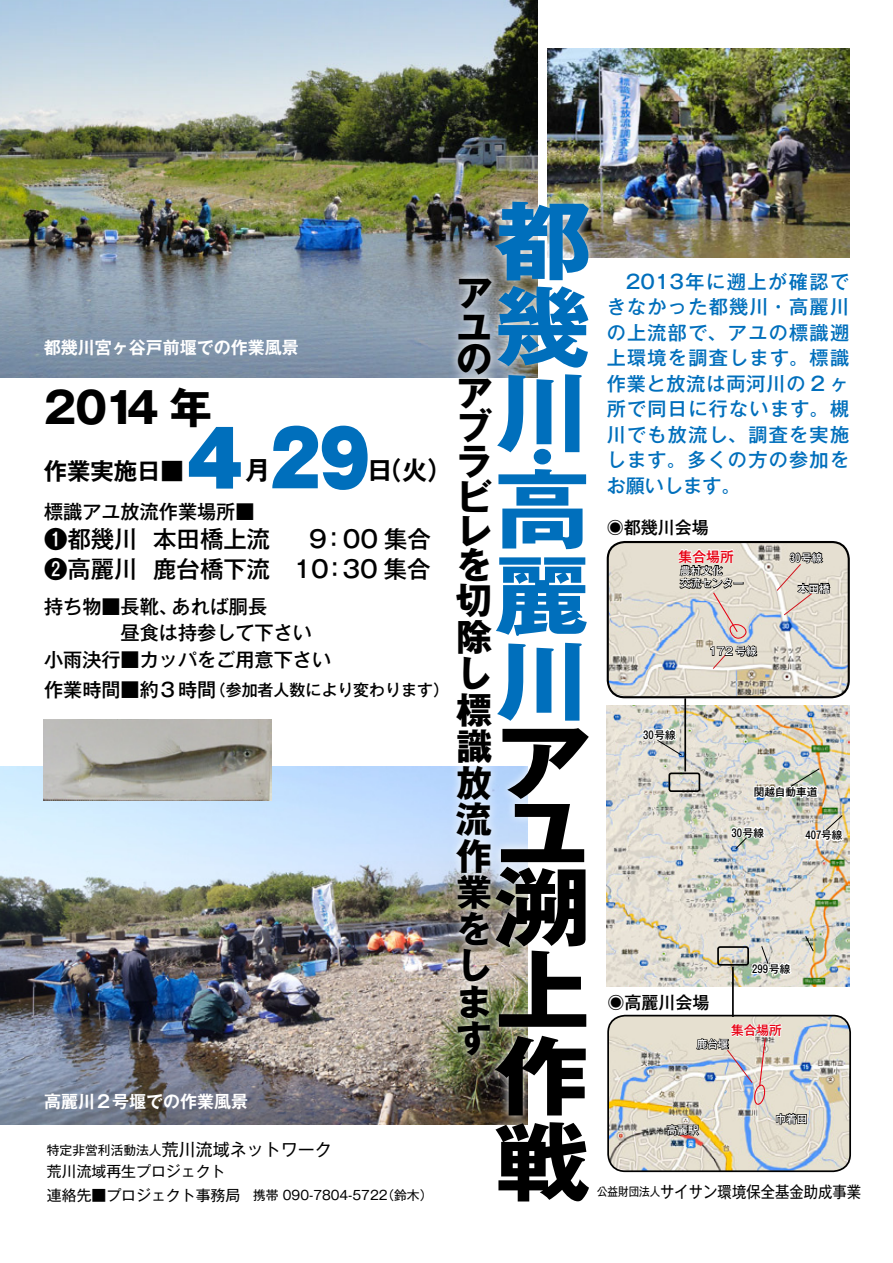
<style>
.page{position:relative;width:893px;height:1263px;background:#fff}
.page>*{position:absolute;margin:0;border:0;box-sizing:border-box;transform-origin:0 0}
.t1{font:700 86.1px/86.1px "Gothic MB101 Pr 5";color:#006fbc;text-align:justify;scale:1.11 1}
.t2{font:700 86.1px/72.3px "Gothic MB101 Pr 5";color:#000;text-align:justify;scale:1.11 1}
.t3{font:900 74.4px "Gothic MB101 Pr 5";color:#006fbc;scale:.9 1}
.t4{font:700 42.9px "Gothic MB101 Pr 5";color:#000}
.t5{font:700 36.45px/35.4px "Gothic MB101 Pro";color:#000;text-align:justify}
.t6{font:700 25.8px "Gothic MB101 Pr 5 De";color:#000}
.t7{font:500 23.55px/29.7px "Gothic MB101 Pr 5";color:#000;text-align:right}
.t8{font:700 23.55px "Gothic MB101 Pr 5 De";color:#000}
.t9{font:500 19.35px/25.5px "Gothic MB101 Pr 5";color:#000}
.t10{font:500 19.2px/25.5px "Gothic MB101 Pr 5";letter-spacing:.065em;color:#006fbc;text-align:justify}
.t11{font:500 19.2px "Gothic MB101 Pr 5";color:#000}
.t12{font:700 17.25px "Gothic MB101 Pr 5 De";color:#fff}
.t13{font:500 17.25px "Gothic MB101 Pr 5";color:#000}
.t14{font:16.95px "Gothic MB101 Pr 5";color:#000}
.t15{font:16.05px "Gothic MB101 Pr 5";color:#000;scale:.89 1}
.t16{font:500 15.9px "Gothic MB101 Pr 5";color:#000}
.t17{font:14.85px "Gothic MB101 Pr 5";color:#000}
.t18{font:500 13.95px "Gothic MB101 Pr 5";color:#e60012}
.t19{font:12.75px "Gothic MB101 Pr 5";color:#000}
.t20{font:500 12.75px "Gothic MB101 Pr 5";color:#e60012}
.t21{font:500 10.65px/12.8px "Gothic MB101 Pr 5";color:#fff}
.t22{font:500 10.65px "Gothic MB101 Pr 5";color:#000}
.s1{font-size:75.15px}
.s2{font-size:25.5px}
.s3{font-size:23.4px}
.s4{font-size:19.35px}
.s5{font-size:19.2px}
.s6{font-size:12.75px}
.s7{font-size:14.85px}
.s8{font-size:11.85px}
</style>
<div class="page">
<img style="left:607px;top:705px;width:242px;height:282px">
<img style="left:608px;top:1015px;width:242px;height:156px">
<div style="left:607px;top:1015px;width:244px;height:157px;border:2px solid #000;border-radius:17px"></div>
<hr style="left:684px;top:698px;width:2px;height:73px;background:#000">
<hr style="left:732px;top:967px;width:2px;height:50px;background:#000">
<img style="left:608px;top:542px;width:241px;height:155px">
<div style="left:607px;top:541px;width:243px;height:157px;border:2px solid #000;border-radius:17px"></div>
<img style="left:548px;top:48px;width:302px;height:210px">
<div style="left:668px;top:772px;width:32px;height:20px;border:2px solid #000;border-radius:2px"></div>
<img style="left:0;top:0;width:537px;height:377px">
<img style="left:0;top:767px;width:485px;height:358px">
<div style="left:717px;top:946px;width:32px;height:20px;border:2px solid #000;border-radius:2px"></div>
<svg style="left:485px;top:192px;width:111px;height:933px"></svg>
<svg style="left:805px;top:936px;width:9px;height:16px"></svg>
<img style="left:695px;top:1023px;width:88px;height:83px">
<svg style="left:666px;top:1124px;width:34px;height:13px"></svg>
<img style="left:446px;top:269px;width:53px;height:794px">
<svg style="left:604px;top:224px;width:246px;height:34px;background:#877d5c"></svg>
<svg style="left:750px;top:929px;width:44px;height:58px;background:#dadad2"></svg>
<svg style="left:641px;top:695px;width:41px;height:64px"></svg>
<svg style="left:776px;top:541px;width:56px;height:74px;background:#bdb5ab"></svg>
<svg style="left:775px;top:1112px;width:33px;height:13px"></svg>
<img style="left:43px;top:720px;width:229px;height:80px">
<svg style="left:676px;top:548px;width:83px;height:121px;background:#c8c3bc"></svg>
<img style="left:730px;top:768px;width:116px;height:92px">
<p class="t12" style="left:44px;top:333px;width:257px">都幾川宮ヶ谷戸前堰での作業風景</p>
<h3 class="t4" style="left:44px;top:372px;width:170px">2014 年</h3>
<h2 class="t3" style="left:187px;top:397px;width:205px"><span class="s1">4</span> 29</h2>
<h3 class="t6" style="left:245px;top:449px;width:27px">月</h3>
<h3 class="t6" style="left:367px;top:449px;width:87px"><span class="s2">日</span>（火）</h3>
<p class="t9" style="left:44px;top:497px;width:212px">標識アユ放流作業場所■</p>
<p class="t7" style="left:44px;top:522px;width:228px">❶都幾川 本田橋上流</p>
<p class="t8" style="left:44px;top:451px;width:142px">作業実施日■</p>
<p class="t7" style="left:44px;top:522px;width:388px">9：00 集合<br>❷高麗川 <span class="s3">鹿台橋下流　</span>10：30 集合</p>
<p class="t9" style="left:44px;top:593px;width:269px">持ち物■長靴、あれば胴長<br>　　　　昼食は持参して下さい</p>
<p class="t11" style="left:44px;top:644px;width:289px">小雨決行<span class="s4">■</span>カッパをご用意下さい</p>
<p class="t16" style="left:44px;top:677px;width:406px"><span class="s5">作業時間</span><span class="s4">■</span><span class="s5">約3時間</span>（参加者人数により変わります）</p>
<p class="t12" style="left:44px;top:1087px;width:206px">高麗川２号堰での作業風景</p>
<p class="t14" style="left:47px;top:1136px;width:286px"><span class="s6">特定非営利活動法人</span>荒川流域ネットワーク</p>
<p class="t17" style="left:47px;top:1159px;width:180px">荒川流域再生プロジェクト</p>
<p class="t19" style="left:47px;top:1185px;width:387px"><span class="s7">連絡先■プロジェクト事務局</span>　携帯 090-7804-5722（鈴木）</p>
<h1 class="t1" style="left:495px;top:191px;width:86px">都幾川<sub>・</sub></h1>
<h1 class="t1" style="left:495px;top:460px;width:85px">高麗川</h1>
<h1 class="t2" style="left:495px;top:720px;width:86px">アユ溯</h1>
<h1 class="t2" style="left:495px;top:940px;width:87px;line-height:86.1px">上作戦</h1>
<h3 class="t5" style="left:456px;top:271px;width:38px">アユのアブラビレを切除し標識放流作業をします</h3>
<p class="t10" style="left:607px;top:267px;width:244px;text-indent:19px">2013年に遡上が確認できなかった都幾川・高麗川の上流部で、アユの標識遡上環境を調査します。標識作業と放流は両河川の 2 ヶ所で同日に行ないます。槻川でも放流し、調査を実施します。多くの方の参加をお願いします。</p>
<p class="t13" style="left:607px;top:513px;width:104px">◉都幾川会場</p>
<p class="t18" style="left:678px;top:545px;width:57px">集合場所</p>
<p class="t21" style="left:790px;top:550px;width:34px">30号線</p>
<p class="t21" style="left:798px;top:581px;width:33px">本田橋</p>
<p class="t21" style="left:680px;top:563px;width:65px">農村文化<br>交流センター</p>
<p class="t21" style="left:709px;top:644px;width:50px">172 号線</p>
<p class="t22" style="left:643px;top:726px;width:34px">30号線</p>
<p class="t22" style="left:754px;top:783px;width:65px">関越自動車道</p>
<p class="t22" style="left:731px;top:824px;width:34px">30号線</p>
<p class="t22" style="left:805px;top:826px;width:38px">407号線</p>
<p class="t22" style="left:752px;top:960px;width:40px">299号線</p>
<p class="t13" style="left:608px;top:988px;width:104px">◉高麗川会場</p>
<p class="t20" style="left:731px;top:1020px;width:53px">集合場所</p>
<p class="t21" style="left:697px;top:1037px;width:33px">鹿台堰</p>
<p class="t21" style="left:775px;top:1112px;width:33px">巾着田</p>
<p class="t21" style="left:667px;top:1123px;width:33px">高麗駅</p>
<p class="t15" style="left:597px;top:1178px;width:298px"><span class="s8">公益財団法人</span>サイサン環境保全基金助成事業</p>
</div>
